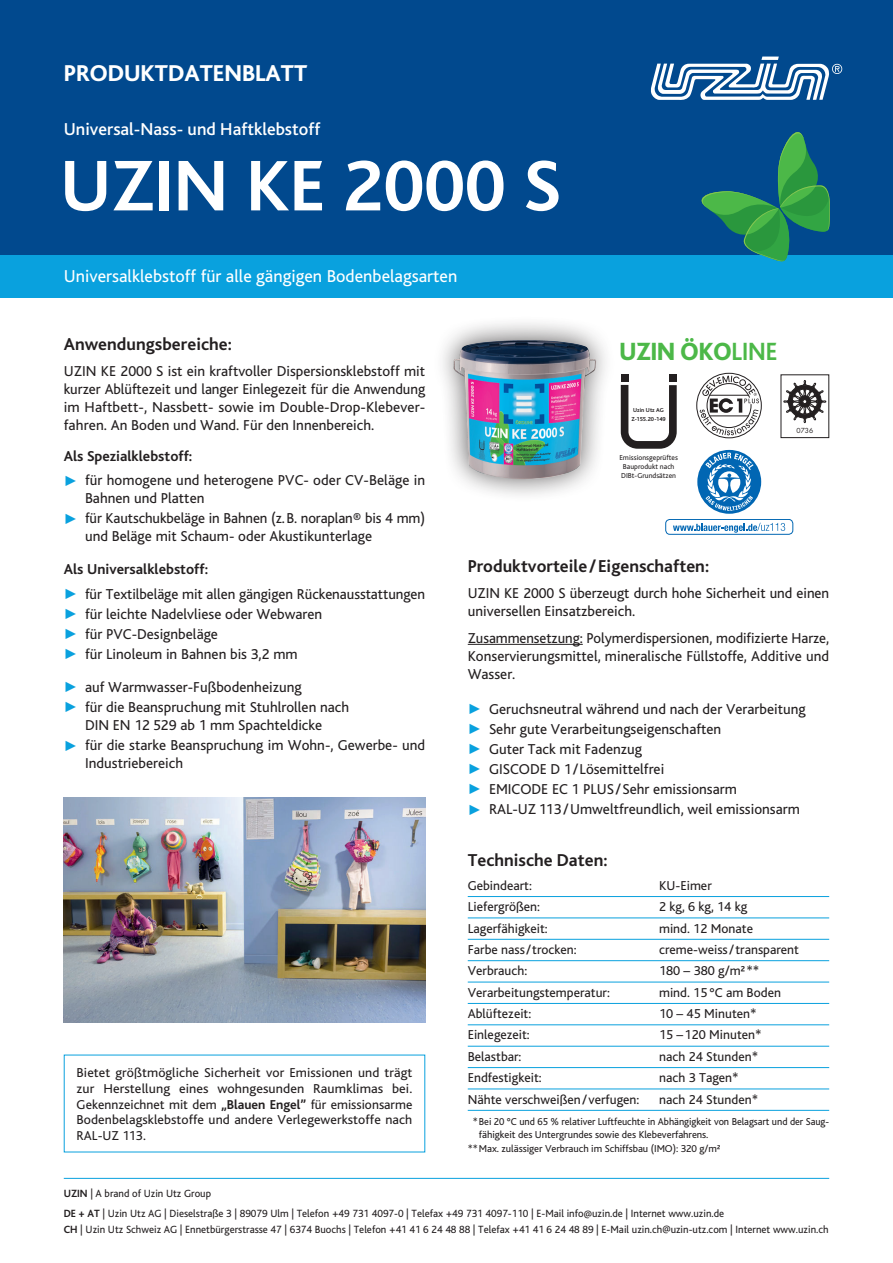
<style>
.page{position:relative;width:893px;height:1263px;background:#fff}
.page>*{position:absolute;margin:0;border:0;box-sizing:border-box;transform-origin:0 0}
.t1{font:700 75px "Bliss";color:#fff}
.t2{font:800 26.1px "Bliss";color:#4cb848;scale:.93 1}
.t3{font:800 24px "Bliss";color:#fff}
.t4{font:700 18px "Bliss";color:#231f20}
.t5{font:18px "Bliss";color:#fff}
.t6{font:500 18px "Bliss";color:#fff}
.t7{font:15px/18px "Bliss";color:#231f20}
.t8{font:700 15px "Bliss";color:#231f20}
.t9{font:13.5px/15.8px "Bliss";color:#231f20;text-align:justify}
.t10{font:10.95px/20px "Bliss";color:#231f20}
.t11{font:10.5px/12.8px "Bliss";letter-spacing:-.005em;color:#231f20}
.t12{font:7.5px/9px "Bliss";color:#231f20}
.t13{font:6.75px "Futura";color:#231f20}
.t14{font:700 6px/9px "Bliss";letter-spacing:.005em;color:#231f20;text-align:center}
.s1{color:#09a1de}
.s2{font-weight:700}
.s3{color:#fff}
</style>
<div class="page">
<div style="left:0;top:0;width:893px;height:255px;background:#01498e"></div>
<div style="left:0;top:255px;width:893px;height:43px;background:#09a1de"></div>
<svg style="left:651px;top:57px;width:191px;height:43px"></svg>
<hr style="left:64px;top:1178px;width:765px;height:1px;background:#09a1de">
<hr style="left:468px;top:644px;width:115px;height:1px;background:#231f20">
<hr style="left:468px;top:896px;width:361px;height:1px;background:#09a1de">
<hr style="left:468px;top:917px;width:361px;height:1px;background:#09a1de">
<hr style="left:468px;top:939px;width:361px;height:1px;background:#09a1de">
<hr style="left:468px;top:960px;width:361px;height:1px;background:#09a1de">
<hr style="left:468px;top:982px;width:361px;height:1px;background:#09a1de">
<hr style="left:468px;top:1003px;width:361px;height:1px;background:#09a1de">
<hr style="left:468px;top:1024px;width:361px;height:1px;background:#09a1de">
<hr style="left:468px;top:1046px;width:361px;height:1px;background:#09a1de">
<hr style="left:468px;top:1067px;width:361px;height:1px;background:#09a1de">
<hr style="left:468px;top:1088px;width:361px;height:1px;background:#09a1de">
<hr style="left:468px;top:1110px;width:361px;height:1px;background:#09a1de">
<svg style="left:702px;top:132px;width:128px;height:129px"></svg>
<svg style="left:696px;top:373px;width:66px;height:65px"></svg>
<div style="left:431px;top:315px;width:187px;height:188px;background:#231f20;opacity:.75"></div>
<img style="left:451px;top:335px;width:146px;height:146px">
<svg style="left:783px;top:380px;width:44px;height:44px"></svg>
<div style="left:621px;top:374px;width:7px;height:8px;background:#231f20"></div>
<div style="left:669px;top:374px;width:8px;height:8px;background:#231f20"></div>
<svg style="left:617px;top:377px;width:60px;height:75px"></svg>
<img style="left:64px;top:797px;width:361px;height:226px">
<svg style="left:697px;top:450px;width:64px;height:64px"></svg>
<div style="left:665px;top:519px;width:128px;height:15px;border:1px solid #0166b3;border-radius:4px"></div>
<svg style="left:673px;top:523px;width:112px;height:10px"></svg>
<h3 class="t3" style="left:64px;top:61px;width:245px">PRODUKTDATENBLATT</h3>
<p class="t6" style="left:64px;top:119px;width:258px">Universal-Nass- und Haftklebstoff</p>
<h1 class="t1" style="left:60px;top:147px;width:502px">UZIN KE 2000 S</h1>
<p class="t5" style="left:64px;top:266px;width:395px">Universalklebstoff für alle gängigen Bodenbelagsarten</p>
<p class="t4" style="left:64px;top:334px;width:170px">Anwendungsbereiche:</p>
<p class="t7" style="left:64px;top:363px;width:363px;text-align:justify">UZIN KE 2000 S ist ein kraftvoller Dispersionsklebstoff mit kurzer Ablüftezeit und langer Einlegezeit für die Anwendung im Haftbett-, Nassbett- sowie im Double-Drop-Klebever&shy;fahren. An Boden und Wand. Für den Innenbereich.</p>
<p class="t8" style="left:64px;top:448px;width:130px">Als Spezialklebstoff:</p>
<p class="t7" style="left:85px;top:472px;width:342px;text-indent:-21px"><span class="s1">✓</span> für homogene und heterogene PVC- oder CV-Beläge in<br>Bahnen und Platten</p>
<p class="t7" style="left:85px;top:510px;width:342px;text-indent:-21px"><span class="s1">✓</span> für Kautschukbeläge in Bahnen (z.B. noraplan® bis 4 mm) und Beläge mit Schaum- oder Akustikunterlage</p>
<p class="t8" style="left:64px;top:562px;width:146px">Als Universalklebstoff:</p>
<p class="t7" style="left:64px;top:585px;width:363px"><span class="s1">✓</span> für Textilbeläge mit allen gängigen Rückenausstattungen</p>
<p class="t7" style="left:64px;top:605px;width:260px"><span class="s1">✓</span> für leichte Nadelvliese oder Webwaren</p>
<p class="t7" style="left:64px;top:625px;width:156px"><span class="s1">✓</span> für PVC-Designbeläge</p>
<p class="t7" style="left:64px;top:645px;width:235px"><span class="s1">✓</span> für Linoleum in Bahnen bis 3,2 mm</p>
<p class="t7" style="left:64px;top:678px;width:239px"><span class="s1">✓</span> auf Warmwasser-Fußbodenheizung</p>
<p class="t7" style="left:64px;top:698px;width:287px;text-align:center"><span class="s1">✓</span> für die Beanspruchung mit Stuhlrollen nach<br>DIN EN 12 529 ab 1 mm Spachteldicke</p>
<p class="t7" style="left:85px;top:737px;width:342px;text-indent:-21px"><span class="s1">✓</span> für die starke Beanspruchung im Wohn-, Gewerbe- und<br>Industriebereich</p>
<p class="t9" style="left:77px;top:1065px;width:337px">Bietet größtmögliche Sicherheit vor Emissionen und trägt zur Herstellung eines wohngesunden Raumklimas bei.<br>Gekennzeichnet mit dem <span class="s2">„Blauen Engel”</span> für emissionsarme Bodenbelagsklebstoffe und andere Verlegewerkstoffe nach RAL-UZ 113.</p>
<h2 class="t2" style="left:619px;top:337px;width:171px">UZIN ÖKO<span class="s2">LINE</span></h2>
<p class="t14" style="left:631px;top:406px;width:36px">Uzin Utz AG<br>Z-155.20-149</p>
<p class="t12" style="left:619px;top:453px;width:60px">Emissionsgeprüftes<br>Bauprodukt nach<br>DIBt-Grundsätzen</p>
<p class="t13" style="left:797px;top:426px;width:18px">0736</p>
<p class="t4" style="left:468px;top:556px;width:243px">Produktvorteile/Eigenschaften:</p>
<p class="t7" style="left:468px;top:584px;width:363px">UZIN KE 2000 S überzeugt durch hohe Sicherheit und einen universellen Einsatzbereich.</p>
<p class="t7" style="left:468px;top:629px;width:363px;text-align:justify">Zusammensetzung: Polymerdispersionen, modifizierte Harze, Konservierungsmittel, mineralische Füllstoffe, Additive und Wasser.</p>
<p class="t7" style="left:468px;top:700px;width:339px"><span class="s1">✓</span> Geruchsneutral während und nach der Verarbeitung</p>
<p class="t7" style="left:468px;top:720px;width:255px"><span class="s1">✓</span> Sehr gute Verarbeitungseigenschaften</p>
<p class="t7" style="left:468px;top:740px;width:176px"><span class="s1">✓</span> Guter Tack mit Fadenzug</p>
<p class="t7" style="left:468px;top:760px;width:198px"><span class="s1">✓</span> GISCODE D 1/Lösemittelfrei</p>
<p class="t7" style="left:468px;top:780px;width:271px"><span class="s1">✓</span> EMICODE EC 1 PLUS/Sehr emissionsarm</p>
<p class="t7" style="left:468px;top:800px;width:334px"><span class="s1">✓</span> RAL-UZ 113/Umweltfreundlich, weil emissionsarm</p>
<p class="t4" style="left:468px;top:851px;width:141px">Technische Daten:</p>
<p class="t9" style="left:468px;top:878px;width:66px">Gebindeart:</p>
<p class="t9" style="left:659px;top:878px;width:54px">KU-Eimer</p>
<p class="t9" style="left:468px;top:899px;width:74px">Liefergrößen:</p>
<p class="t9" style="left:659px;top:899px;width:90px">2 kg, 6 kg, 14 kg</p>
<p class="t9" style="left:468px;top:920px;width:82px">Lagerfähigkeit:</p>
<p class="t9" style="left:659px;top:920px;width:95px">mind. 12 Monate</p>
<p class="t9" style="left:468px;top:942px;width:110px">Farbe nass/trocken:</p>
<p class="t9" style="left:659px;top:942px;width:141px">creme-weiss/transparent</p>
<p class="t9" style="left:468px;top:963px;width:61px">Verbrauch:</p>
<p class="t9" style="left:659px;top:963px;width:102px">180 – 380 g/m²**</p>
<p class="t9" style="left:468px;top:985px;width:144px">Verarbeitungstemperatur:</p>
<p class="t9" style="left:659px;top:985px;width:123px">mind. 15 °C am Boden</p>
<p class="t9" style="left:468px;top:1006px;width:65px">Ablüftezeit:</p>
<p class="t9" style="left:659px;top:1006px;width:99px">10 – 45 Minuten*</p>
<p class="t9" style="left:468px;top:1027px;width:64px">Einlegezeit:</p>
<p class="t9" style="left:659px;top:1027px;width:104px">15 – 120 Minuten*</p>
<p class="t9" style="left:468px;top:1049px;width:55px">Belastbar:</p>
<p class="t9" style="left:659px;top:1049px;width:101px">nach 24 Stunden*</p>
<p class="t9" style="left:468px;top:1070px;width:75px">Endfestigkeit:</p>
<p class="t9" style="left:659px;top:1070px;width:81px">nach 3 Tagen*</p>
<p class="t9" style="left:468px;top:1091px;width:173px">Nähte verschweißen/verfugen:</p>
<p class="t9" style="left:659px;top:1091px;width:101px">nach 24 Stunden*</p>
<p class="t11" style="left:479px;top:1115px;width:352px;text-indent:-11px"><span class="s3">*</span>*Bei 20 °C und 65 % relativer Luftfeuchte in Abhängigkeit von Belagsart und der Saug&shy;fähigkeit des Untergrundes sowie des Klebeverfahrens.</p>
<p class="t11" style="left:468px;top:1143px;width:254px">**Max. zulässiger Verbrauch im Schiffsbau (IMO): 320 g/m²</p>
<p class="t10" style="left:64px;top:1184px;width:662px"><span class="s2">UZIN</span> | A brand of Uzin Utz Group<br><span class="s2">DE + AT</span> | Uzin Utz AG | Dieselstraße 3 | 89079 Ulm | Telefon +49 731 4097-0 | Telefax +49 731 4097-110 | E-Mail info@uzin.de | Internet www.uzin.de</p>
<p class="t10" style="left:64px;top:1220px;width:766px"><span class="s2">CH</span> | Uzin Utz Schweiz AG | Ennetbürgerstrasse 47 | 6374 Buochs | Telefon +41 41 6 24 48 88 | Telefax +41 41 6 24 48 89 | E-Mail uzin.ch@uzin-utz.com | Internet www.uzin.ch</p>
</div>
